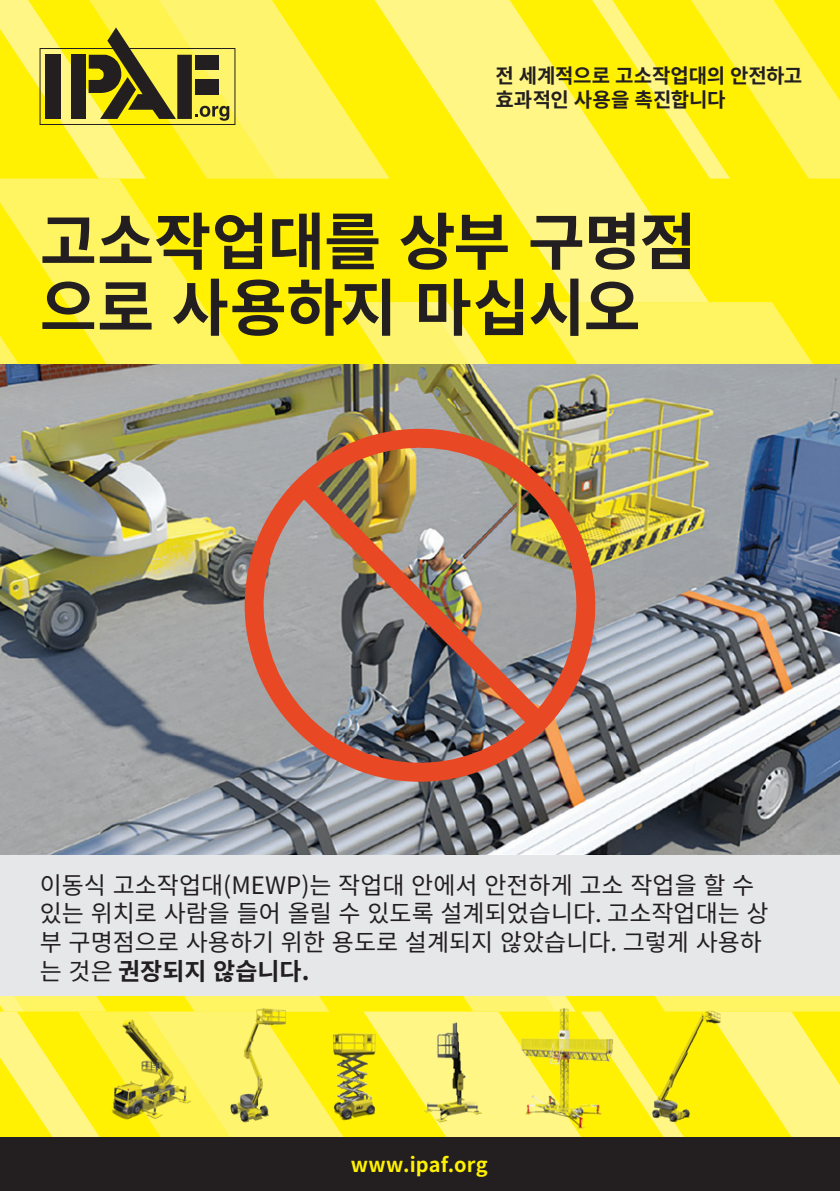
<style>
.page{position:relative;width:840px;height:1191px;background:#fff}
.page>*{position:absolute;margin:0;border:0;box-sizing:border-box;transform-origin:0 0}
.t1{font:700 62px/66px "Noto Sans CJ Kkr";letter-spacing:-.015em;color:#231f20}
.t2{font:24px/28.8px "Noto Sans CJ Kkr";color:#231f20}
.t3{font:700 20px/24px "Noto Sans CJ Kkr";letter-spacing:-.01em;color:#231f20}
.t4{font:700 20px "Noto Sans CJ Kkr";letter-spacing:.01em;color:#fff101}
.s1{font-weight:700}
</style>
<div class="page">
<div style="left:0;top:0;width:839px;height:1191px;background:#fff101"></div>
<svg style="left:345px;top:302px;width:82px;height:62px;fill:#fff46d"></svg>
<svg style="left:276px;top:6px;width:98px;height:173px;fill:#fff46d"></svg>
<svg style="left:427px;top:302px;width:386px;height:62px"></svg>
<svg style="left:708px;top:0;width:131px;height:179px"></svg>
<svg style="left:0;top:179px;width:241px;height:185px;fill:#fff461"></svg>
<svg style="left:374px;top:0;width:334px;height:302px"></svg>
<svg style="left:758px;top:996px;width:81px;height:141px"></svg>
<svg style="left:0;top:996px;width:81px;height:141px"></svg>
<img style="left:81px;top:996px;width:677px;height:141px">
<div style="left:0;top:1137px;width:839px;height:54px;background:#231f20"></div>
<div style="left:0;top:836px;width:839px;height:160px;background:#e6e7e9"></div>
<svg style="left:0;top:0;width:276px;height:179px"></svg>
<img style="left:0;top:364px;width:839px;height:490px">
<img style="left:227px;top:411px;width:385px;height:388px">
<p class="t3" style="left:495px;top:64px;width:308px">전 세계적으로 고소작업대의 안전하고 효과적인 사용을 촉진합니다</p>
<p class="t1" style="left:40px;top:210px;width:658px">고소작업대를 상부 구명점 으로 사용하지 마십시오</p>
<p class="t2" style="left:40px;top:871px;width:730px">이동식 고소작업대(MEWP)는 작업대 안에서 안전하게 고소 작업을 할 수 있는 위치로 사람을 들어 올릴 수 있도록 설계되었습니다. 고소작업대는 상 부 구명점으로 사용하기 위한 용도로 설계되지 않았습니다. 그렇게 사용하 는 것은 <span class="s1">권장되지 않습니다.</span></p>
<p class="t4" style="left:350px;top:1153px;width:138px">www.ipaf.org</p>
</div>
